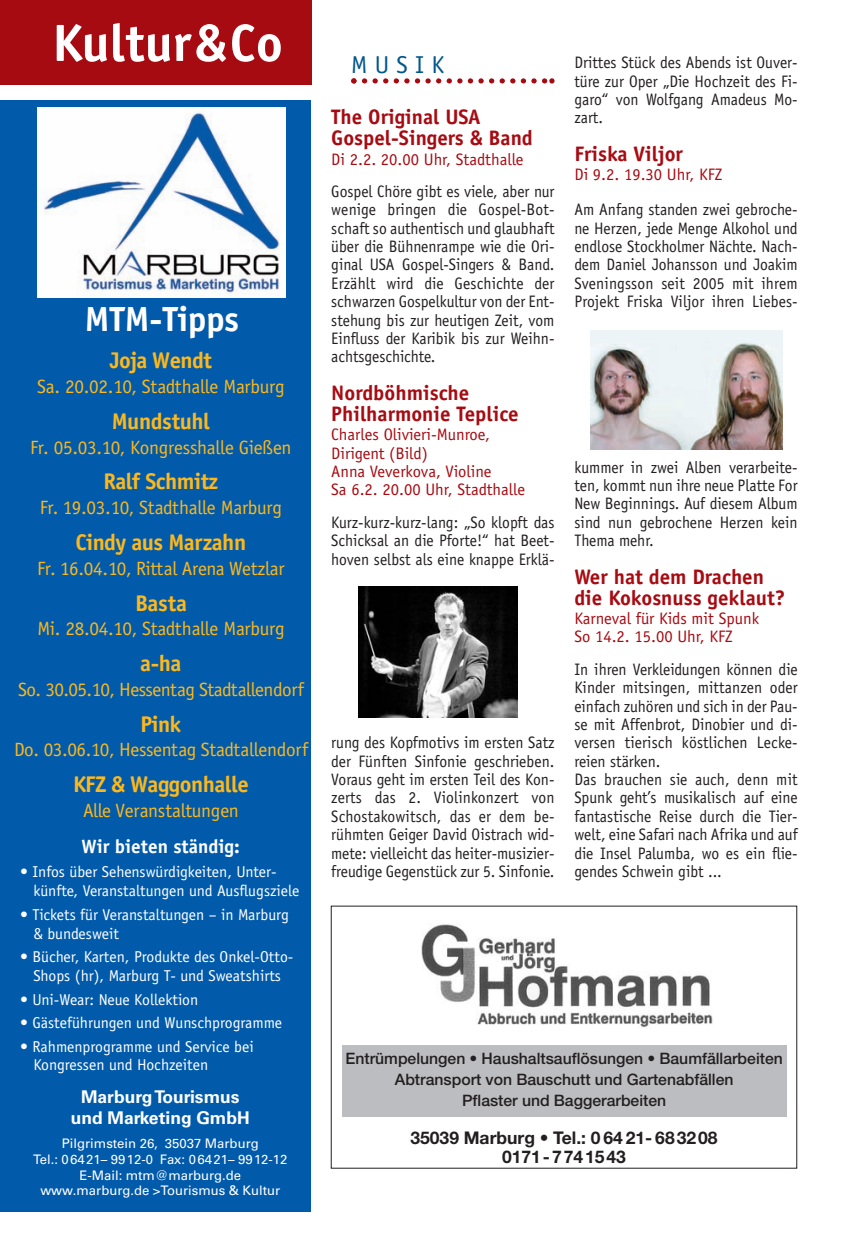
<style>
.page{position:relative;width:863px;height:1234px;background:#fff}
.page>*{position:absolute;margin:0;border:0;box-sizing:border-box;transform-origin:0 0}
.t1{font:700 52.5px "Officina Sans";color:#fff}
.t2{font:700 35px "Officina Sans";letter-spacing:-.015em;color:#fff}
.t3{font:24.5px "Officina Sans";letter-spacing:.295em;color:#00578b}
.t4{font:700 22.75px "Officina Sans";letter-spacing:-.02em;color:#fcb81c}
.t5{font:700 21px/21px "Officina Sans";color:#a70b12}
.t6{font:19.25px "Officina Sans";letter-spacing:-.015em;color:#fcb81c}
.t7{font:700 19.25px "Officina Sans";color:#fff}
.t8{font:700 17.5px/19.2px "Helvetica Neue";color:#231f20;text-align:center}
.t9{font:700 17.5px/21px "Univers";color:#fff;text-align:center}
.t10{font:16.62px/18.4px "Officina Sans";color:#231f20;text-align:justify;scale:.94 1}
.t11{font:16.62px/18.4px "Officina Sans";color:#a70b12}
.t12{font:15.75px/18.9px "Officina Sans";color:#fff}
.t13{font:500 15.75px/21px "Helvetica Neue";color:#231f20;text-align:center}
.t14{font:13.12px/15.8px "Univers";color:#fff;text-align:center}
.s1{color:#a70b12}
</style>
<div class="page">
<svg style="left:351px;top:78px;width:203px;height:6px"></svg>
<div style="left:0;top:101px;width:310px;height:1111px;background:#015aaa"></div>
<img style="left:37px;top:107px;width:248px;height:190px">
<img style="left:421px;top:924px;width:292px;height:104px">
<div style="left:342px;top:1044px;width:444px;height:72px;background:#bcbdc0"></div>
<div style="left:0;top:0;width:311px;height:85px;background:#a70b12"></div>
<img style="left:358px;top:586px;width:159px;height:131px">
<img style="left:590px;top:330px;width:193px;height:119px">
<p class="t1" style="left:52px;top:23px;width:232px">Kultur&amp;Co</p>
<p class="t2" style="left:85px;top:306px;width:156px">MTM-Tipps</p>
<p class="t4" style="left:110px;top:352px;width:103px">Joja Wendt</p>
<p class="t6" style="left:37px;top:379px;width:249px">Sa. 20.02.10, Stadthalle Marburg</p>
<p class="t4" style="left:112px;top:412px;width:100px">Mundstuhl</p>
<p class="t6" style="left:30px;top:439px;width:263px">Fr. 05.03.10, Kongresshalle Gießen</p>
<p class="t4" style="left:103px;top:473px;width:116px">Ralf Schmitz</p>
<p class="t6" style="left:40px;top:500px;width:244px">Fr. 19.03.10, Stadthalle Marburg</p>
<p class="t4" style="left:75px;top:533px;width:172px">Cindy aus Marzahn</p>
<p class="t6" style="left:37px;top:561px;width:249px">Fr. 16.04.10, Rittal Arena Wetzlar</p>
<p class="t4" style="left:135px;top:594px;width:53px">Basta</p>
<p class="t6" style="left:37px;top:621px;width:249px">Mi. 28.04.10, Stadthalle Marburg</p>
<p class="t4" style="left:140px;top:654px;width:43px">a-ha</p>
<p class="t6" style="left:18px;top:682px;width:287px">So. 30.05.10, Hessentag Stadtallendorf</p>
<p class="t4" style="left:140px;top:715px;width:42px">Pink</p>
<p class="t6" style="left:14px;top:742px;width:296px">Do. 03.06.10, Hessentag Stadtallendorf</p>
<p class="t4" style="left:73px;top:776px;width:177px">KFZ &amp; Waggonhalle</p>
<p class="t6" style="left:83px;top:803px;width:157px">Alle Veranstaltungen</p>
<p class="t7" style="left:81px;top:839px;width:160px">Wir bieten ständig:</p>
<p class="t12" style="left:33px;top:864px;width:267px;text-indent:-13px">• Infos über Sehenswürdigkeiten, Unter&shy;künfte, Veranstaltungen und Ausflugsziele</p>
<p class="t12" style="left:33px;top:906px;width:257px;text-indent:-13px">• Tickets für Veranstaltungen – in Marburg &amp; bundesweit</p>
<p class="t12" style="left:20px;top:949px;width:275px;text-align:center">• Bücher, Karten, Produkte des Onkel-Otto-<br>Shops (hr), Marburg T- und Sweatshirts</p>
<p class="t12" style="left:20px;top:991px;width:180px">• Uni-Wear: Neue Kollektion</p>
<p class="t12" style="left:20px;top:1014px;width:264px">• Gästeführungen und Wunschprogramme</p>
<p class="t12" style="left:33px;top:1038px;width:222px;text-indent:-13px">• Rahmenprogramme und Service bei<br>Kongressen und Hochzeiten</p>
<p class="t9" style="left:71px;top:1088px;width:180px">Marburg Tourismus und Marketing GmbH</p>
<p class="t14" style="left:33px;top:1136px;width:256px">Pilgrimstein 26, 35037 Marburg<br>Tel.: 06421– 9912-0 Fax: 06421– 9912-12<br>E-Mail: mtm@marburg.de www.marburg.de &gt;Tourismus &amp; Kultur</p>
<p class="t3" style="left:351px;top:55px;width:94px">MUSIK</p>
<p class="t5" style="left:331px;top:108px;width:203px">The Original USA<br>Gospel-Singers &amp; Band</p>
<p class="t10" style="left:331px;top:144px;width:239px;line-height:32.4px"><span class="s1">Di 2.2. 20.00 Uhr, Stadthalle<br></span>Gospel Chöre gibt es viele, aber nur</p>
<p class="t10" style="left:331px;top:202px;width:239px">wenige bringen die Gospel-Bot&shy;schaft so authentisch und glaubhaft über die Bühnenrampe wie die Ori&shy;ginal USA Gospel-Singers &amp; Band.<br>Erzählt wird die Geschichte der schwarzen Gospelkultur von der Ent&shy;stehung bis zur heutigen Zeit, vom Einfluss der Karibik bis zur Weihn&shy;achtsgeschichte.</p>
<p class="t5" style="left:331px;top:384px;width:189px">Nordböhmische<br>Philharmonie Teplice</p>
<p class="t11" style="left:331px;top:427px;width:195px">Charles Olivieri-Munroe,<br>Dirigent (Bild)<br>Anna Veverkova, Violine<br>Sa 6.2. 20.00 Uhr, Stadthalle</p>
<p class="t10" style="left:331px;top:514px;width:239px">Kurz-kurz-kurz-lang: „So klopft das Schicksal an die Pforte!“ hat Beet&shy;hoven selbst als eine knappe Erklä-</p>
<p class="t10" style="left:331px;top:735px;width:239px">rung des Kopfmotivs im ersten Satz der Fünften Sinfonie geschrieben.<br>Voraus geht im ersten Teil des Kon&shy;zerts das 2. Violinkonzert von Schostakowitsch, das er dem be&shy;rühmten Geiger David Oistrach wid&shy;mete: vielleicht das heiter-musizier&shy;freudige Gegenstück zur 5. Sinfonie.</p>
<p class="t10" style="left:574px;top:55px;width:239px">Drittes Stück des Abends ist Ouver&shy;türe zur Oper „Die Hochzeit des Fi&shy;garo“ von Wolfgang Amadeus Mo&shy;zart.</p>
<p class="t5" style="left:574px;top:145px;width:110px">Friska Viljor</p>
<p class="t10" style="left:574px;top:159px;width:239px;line-height:35px"><span class="s1">Di 9.2. 19.30 Uhr, KFZ<br></span>Am Anfang standen zwei gebroche-</p>
<p class="t10" style="left:574px;top:220px;width:239px">ne Herzen, jede Menge Alkohol und endlose Stockholmer Nächte. Nach&shy;dem Daniel Johansson und Joakim Sveningsson seit 2005 mit ihrem Projekt Friska Viljor ihren Liebes-</p>
<p class="t10" style="left:574px;top:459px;width:239px">kummer in zwei Alben verarbeite&shy;ten, kommt nun ihre neue Platte For New Beginnings. Auf diesem Album sind nun gebrochene Herzen kein Thema mehr.</p>
<p class="t5" style="left:574px;top:568px;width:212px">Wer hat dem Drachen die Kokosnuss geklaut?</p>
<p class="t11" style="left:574px;top:610px;width:186px">Karneval für Kids mit Spunk<br>So 14.2. 15.00 Uhr, KFZ</p>
<p class="t10" style="left:574px;top:661px;width:239px;text-align:left">In ihren Verkleidungen können die<br>Kinder mitsingen, mittanzen oder einfach zuhören und sich in der Pau&shy;se mit Affenbrot, Dinobier und di&shy;versen tierisch köstlichen Lecke&shy;reien stärken.<br>Das brauchen sie auch, denn mit<br>Spunk geht’s musikalisch auf eine fantastische Reise durch die Tier&shy;welt, eine Safari nach Afrika und auf die Insel Palumba, wo es ein flie&shy;gendes Schwein gibt ...</p>
<p class="t13" style="left:345px;top:1049px;width:439px">Entrümpelungen • Haushaltsauflösungen • Baumfällarbeiten<br>Abtransport von Bauschutt und Gartenabfällen<br>Pflaster und Baggerarbeiten</p>
<p class="t8" style="left:410px;top:1129px;width:308px">35039 Marburg • Tel.: 0 64 21- 683208<br>0171-7741543</p>
</div>
